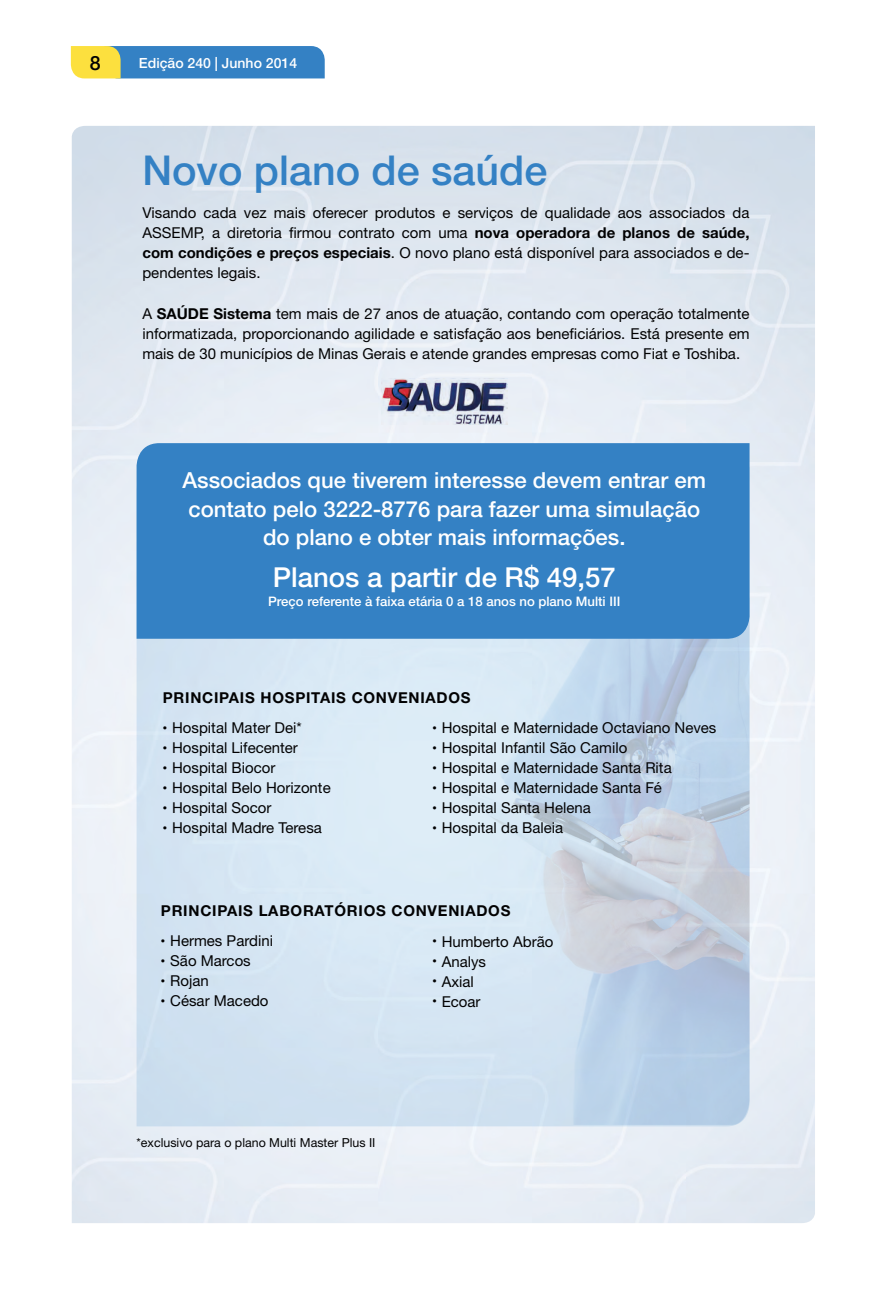
<style>
.page{position:relative;width:886px;height:1294px;background:#fff}
.page>*{position:absolute;margin:0;border:0;box-sizing:border-box;transform-origin:0 0}
.t1{font:500 41.25px "Helvetica Neue LT Std";color:#3481c4}
.t2{font:500 27.5px "Helvetica Neue LT Std";color:#fff}
.t3{font:500 22.12px/28.5px "Helvetica Neue LT Std";color:#fff;text-align:center}
.t4{font:500 19.62px "Helvetica Neue LT Std";color:#020203}
.t5{font:15px/20px "Helvetica Neue LT Std";color:#020203;text-align:justify}
.t6{font:700 15px "Helvetica Neue LT Std";color:#020203}
.t7{font:500 14px "Helvetica Neue LT Std";color:#fff}
.t8{font:500 13.12px "Helvetica Neue LT Std";color:#fff}
.t9{font:12.38px "Helvetica Neue LT Std";color:#020203}
.s1{font-weight:700}
</style>
<div class="page">
<img style="left:72px;top:126px;width:743px;height:1096px">
<svg style="left:71px;top:46px;width:254px;height:32px;background:#5b94ab"></svg>
<div style="left:137px;top:638px;width:612px;height:488px;background:#d5e5f3"></div>
<img style="left:406px;top:638px;width:343px;height:486px">
<div style="left:137px;top:443px;width:612px;height:195px;background:#3481c4"></div>
<img style="left:381px;top:378px;width:127px;height:46px">
<h3 class="t4" style="left:90px;top:51px;width:12px">8</h3>
<p class="t7" style="left:139px;top:55px;width:160px">Edição 240 | Junho 2014</p>
<h1 class="t1" style="left:142px;top:146px;width:406px">Novo plano de saúde</h1>
<p class="t5" style="left:142px;top:202px;width:609px">Visando cada vez mais oferecer produtos e serviços de qualidade aos associados da ASSEMP, a diretoria firmou contrato com uma <span class="s1">nova operadora de planos de saúde, com condições e preços especiais</span>. O novo plano está disponível para associados e de&shy;pendentes legais.</p>
<p class="t5" style="left:142px;top:303px;width:609px">A <span class="s1">SAÚDE Sistema</span> tem mais de 27 anos de atuação, contando com operação totalmente informatizada, proporcionando agilidade e satisfação aos beneficiários. Está presente em mais de 30 municípios de Minas Gerais e atende grandes empresas como Fiat e Toshiba.</p>
<h3 class="t3" style="left:182px;top:466px;width:525px">Associados que tiverem interesse devem entrar em contato pelo 3222-8776 para fazer uma simulação do plano e obter mais informações.</h3>
<h2 class="t2" style="left:273px;top:560px;width:344px">Planos a partir de R$ 49,57</h2>
<p class="t8" style="left:268px;top:593px;width:354px">Preço referente à faixa etária 0 a 18 anos no plano Multi III</p>
<p class="t6" style="left:163px;top:688px;width:21px">Principais</p>
<p class="t6" style="left:261px;top:688px;width:11px">hospitais</p>
<p class="t6" style="left:352px;top:688px;width:12px">conveniados</p>
<p class="t5" style="left:163px;top:717px;width:140px"><sup>•</sup> Hospital Mater Dei*</p>
<p class="t5" style="left:163px;top:737px;width:137px"><sup>•</sup> Hospital Lifecenter</p>
<p class="t5" style="left:163px;top:757px;width:114px"><sup>•</sup> Hospital Biocor</p>
<p class="t5" style="left:163px;top:777px;width:169px"><sup>•</sup> Hospital Belo Horizonte</p>
<p class="t5" style="left:163px;top:797px;width:110px"><sup>•</sup> Hospital Socor</p>
<p class="t5" style="left:163px;top:817px;width:160px"><sup>•</sup> Hospital Madre Teresa</p>
<p class="t5" style="left:432px;top:717px;width:285px"><sup>•</sup> Hospital e Maternidade Octaviano Neves</p>
<p class="t5" style="left:432px;top:737px;width:196px"><sup>•</sup> Hospital Infantil São Camilo</p>
<p class="t5" style="left:432px;top:757px;width:241px"><sup>•</sup> Hospital e Maternidade Santa Rita</p>
<p class="t5" style="left:432px;top:777px;width:231px"><sup>•</sup> Hospital e Maternidade Santa Fé</p>
<p class="t5" style="left:432px;top:797px;width:160px"><sup>•</sup> Hospital Santa Helena</p>
<p class="t5" style="left:432px;top:817px;width:132px"><sup>•</sup> Hospital da Baleia</p>
<p class="t6" style="left:161px;top:901px;width:21px">Principais</p>
<p class="t6" style="left:259px;top:901px;width:12px">laborat</p>
<p class="t6" style="left:334px;top:901px;width:23px">órios</p>
<p class="t6" style="left:391px;top:901px;width:12px">conveniados</p>
<p class="t5" style="left:161px;top:930px;width:114px"><sup>•</sup> Hermes Pardini</p>
<p class="t5" style="left:161px;top:950px;width:91px"><sup>•</sup> São Marcos</p>
<p class="t5" style="left:161px;top:970px;width:49px"><sup>•</sup> Rojan</p>
<p class="t5" style="left:161px;top:990px;width:109px"><sup>•</sup> César Macedo</p>
<p class="t5" style="left:432px;top:931px;width:122px"><sup>•</sup> Humberto Abrão</p>
<p class="t5" style="left:432px;top:951px;width:55px"><sup>•</sup> Analys</p>
<p class="t5" style="left:432px;top:971px;width:43px"><sup>•</sup> Axial</p>
<p class="t5" style="left:432px;top:991px;width:50px"><sup>•</sup> Ecoar</p>
<p class="t9" style="left:137px;top:1135px;width:240px">*exclusivo para o plano Multi Master Plus II</p>
</div>
